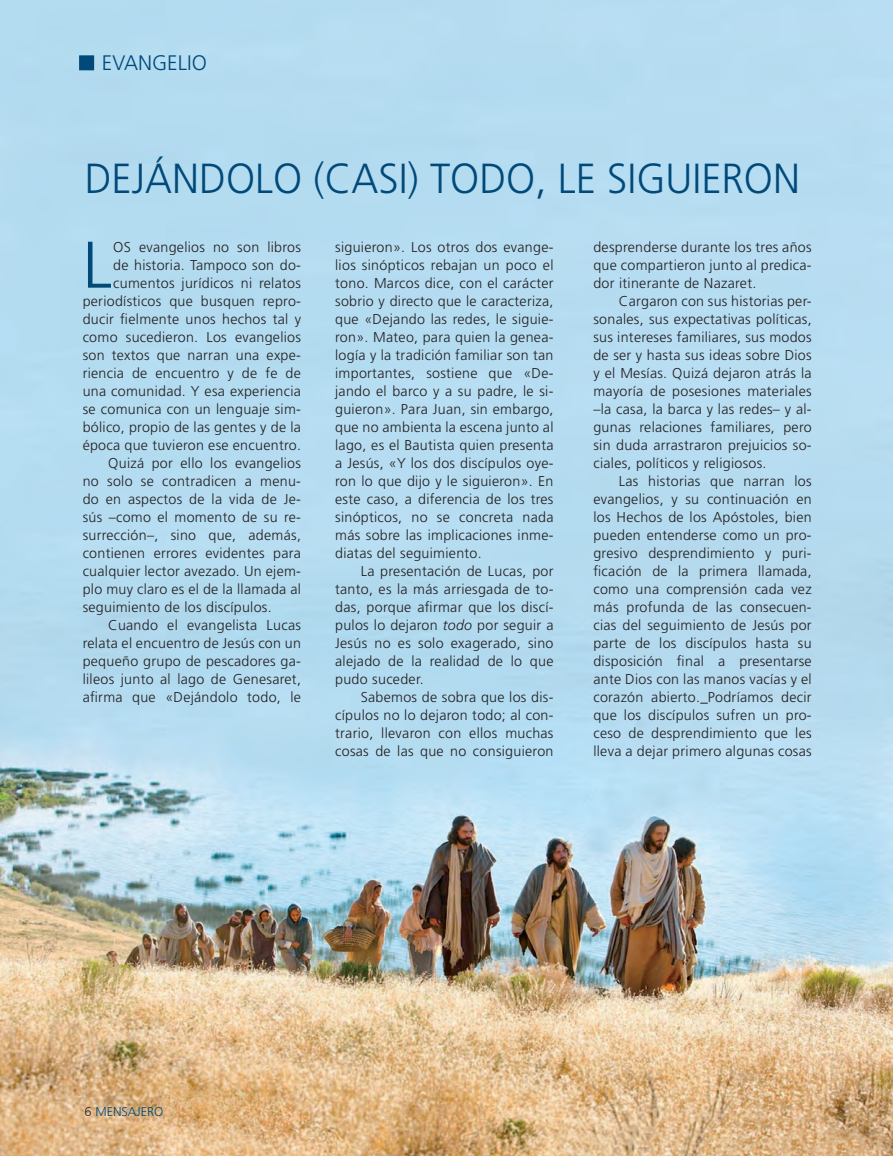
<style>
.page{position:relative;width:893px;height:1156px;background:#fff}
.page>*{position:absolute;margin:0;border:0;box-sizing:border-box;transform-origin:0 0}
._1er_parrafo{font:300 65.85px "Frutiger LT Std";color:#004979}
.TITULO{font:300 42px "Frutiger LT Std";color:#004979;scale:.96 1}
.t1{font:300 21px "Frutiger LT Std";color:#004979}
._1er_parrafo-2{font:300 14.25px/18px "Frutiger LT Std";letter-spacing:.02em;color:#231f20;text-align:justify}
.t2{font:300 12.75px "Frutiger LT Std";color:#004979}
.s1{font-style:italic}
.s2{color:#231f20}
</style>
<div class="page">
<img style="left:0;top:0;width:892px;height:1156px">
<div style="left:79px;top:55px;width:15px;height:15px;background:#004979;border:1px solid #004979"></div>
<p class="t1" style="left:102px;top:51px;width:106px">EVANGELIO</p>
<h3 class="t1" style="left:102px;top:51px;width:102px">REPORTAJE</h3>
<p class="TITULO" style="left:85px;top:155px;width:746px">DEJÁNDOLO (CASI) TODO, LE SIGUIERON</p>
<p class="_1er_parrafo-2" style="left:83px;top:238px;width:220px;text-align:right">OS evangelios no son libros<br>de historia. Tampoco son do&shy;cumentos jurídicos ni relatos periodísticos que busquen repro&shy;ducir fielmente unos hechos tal y como sucedieron. Los evangelios son textos que narran una expe&shy;riencia de encuentro y de fe de una comunidad. Y esa experiencia se comunica con un lenguaje sim&shy;bólico, propio de las gentes y de la época que tuvieron ese encuentro.</p>
<p class="_1er_parrafo-2" style="left:83px;top:454px;width:220px;text-indent:26px">Quizá por ello los evangelios no solo se contradicen a menu&shy;do en aspectos de la vida de Je&shy;sús –como el momento de su re&shy;surrección–, sino que, además, contienen errores evidentes para cualquier lector avezado. Un ejem&shy;plo muy claro es el de la llamada al seguimiento de los discípulos.</p>
<p class="_1er_parrafo-2" style="left:83px;top:616px;width:220px;text-indent:26px">Cuando el evangelista Lucas relata el encuentro de Jesús con un pequeño grupo de pescadores ga&shy;lileos junto al lago de Genesaret, afirma que «Dejándolo todo, le</p>
<p class="_1er_parrafo" style="left:83px;top:228px;width:31px">L</p>
<p class="_1er_parrafo-2" style="left:335px;top:238px;width:220px">siguieron». Los otros dos evange&shy;lios sinópticos rebajan un poco el tono. Marcos dice, con el carácter sobrio y directo que le caracteriza, que «Dejando las redes, le siguie&shy;ron». Mateo, para quien la genea&shy;logía y la tradición familiar son tan importantes, sostiene que «De&shy;jando el barco y a su padre, le si&shy;guieron». Para Juan, sin embargo, que no ambienta la escena junto al lago, es el Bautista quien presenta a Jesús, «Y los dos discípulos oye&shy;ron lo que dijo y le siguieron». En este caso, a diferencia de los tres sinópticos, no se concreta nada más sobre las implicaciones inme&shy;diatas del seguimiento.</p>
<p class="_1er_parrafo-2" style="left:335px;top:562px;width:220px;text-indent:26px">La presentación de Lucas, por tanto, es la más arriesgada de to&shy;das, porque afirmar que los discí&shy;pulos lo dejaron <span class="s1">todo</span> por seguir a Jesús no es solo exagerado, sino alejado de la realidad de lo que pudo suceder.</p>
<p class="_1er_parrafo-2" style="left:335px;top:688px;width:220px;text-indent:26px">Sabemos de sobra que los dis&shy;cípulos no lo dejaron todo; al con&shy;trario, llevaron con ellos muchas cosas de las que no consiguieron</p>
<p class="_1er_parrafo-2" style="left:593px;top:238px;width:220px">desprenderse durante los tres años que compartieron junto al predica&shy;dor itinerante de Nazaret.</p>
<p class="_1er_parrafo-2" style="left:593px;top:292px;width:220px;text-indent:26px">Cargaron con sus historias per&shy;sonales, sus expectativas políticas, sus intereses familiares, sus modos de ser y hasta sus ideas sobre Dios y el Mesías. Quizá dejaron atrás la mayoría de posesiones materiales –la casa, la barca y las redes– y al&shy;gunas relaciones familiares, pero sin duda arrastraron prejuicios so&shy;ciales, políticos y religiosos.</p>
<p class="_1er_parrafo-2" style="left:593px;top:472px;width:220px;text-indent:26px">Las historias que narran los evangelios, y su continuación en los Hechos de los Apóstoles, bien pueden entenderse como un pro&shy;gresivo desprendimiento y puri&shy;ficación de la primera llamada, como una comprensión cada vez más profunda de las consecuen&shy;cias del seguimiento de Jesús por parte de los discípulos hasta su disposición final a presentarse ante Dios con las manos vacías y el corazón abierto. Podríamos decir que los discípulos sufren un pro&shy;ceso de desprendimiento que les lleva a dejar primero algunas cosas</p>
<p class="t2" style="left:84px;top:1104px;width:80px"><span class="s2">6</span> MENSAJERO</p>
</div>
